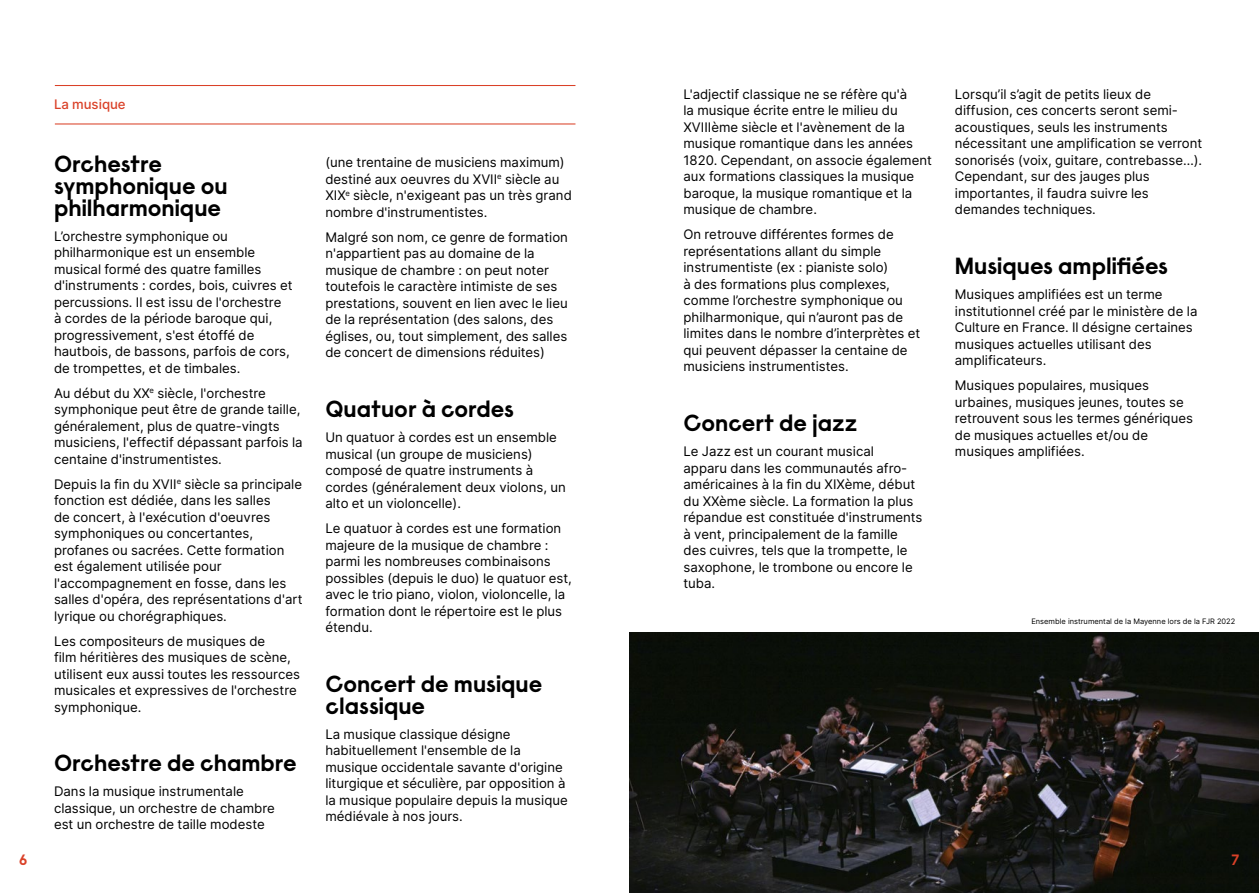
<style>
.page{position:relative;width:1259px;height:893px;background:#fff}
.page>*{position:absolute;margin:0;border:0;box-sizing:border-box;transform-origin:0 0}
.Labeur_Titres{font:700 23.4px/21.9px "Raisonne Pro";color:#000}
.t1{font:700 15px "Raisonne Pro";color:#da4128}
.Labeur{font:13.2px/16.5px "Inter";color:#000}
.Intro2{font:500 13.2px "Inter";color:#da4128}
.t2{font:7.5px "Inter";color:#000}
</style>
<div class="page">
<hr style="left:55px;top:85px;width:520px;height:1px;background:#da4128">
<hr style="left:55px;top:123px;width:520px;height:1px;background:#da4128">
<img style="left:629px;top:632px;width:630px;height:261px">
<p class="Intro2" style="left:54px;top:95px;width:73px">La musique</p>
<p class="Labeur_Titres" style="left:54px;top:152px;width:175px">Orchestre symphonique ou philharmonique</p>
<p class="Labeur" style="left:54px;top:228px;width:240px">L’orchestre symphonique ou philharmonique est un ensemble musical formé des quatre familles d'instruments : cordes, bois, cuivres et percussions. Il est issu de l'orchestre<br>à cordes de la période baroque qui, progressivement, s'est étoffé de hautbois, de bassons, parfois de cors, de trompettes, et de timbales.</p>
<p class="Labeur" style="left:54px;top:385px;width:250px">Au début du XX<sup>e</sup> siècle, l'orchestre symphonique peut être de grande taille, généralement, plus de quatre-vingts musiciens, l'effectif dépassant parfois la centaine d'instrumentistes.</p>
<p class="Labeur" style="left:54px;top:476px;width:250px">Depuis la fin du XVII<sup>e</sup> siècle sa principale fonction est dédiée, dans les salles<br>de concert, à l'exécution d'oeuvres symphoniques ou concertantes, profanes ou sacrées. Cette formation est également utilisée pour l'accompagnement en fosse, dans les salles d'opéra, des représentations d'art lyrique ou chorégraphiques.</p>
<p class="Labeur" style="left:54px;top:633px;width:247px">Les compositeurs de musiques de<br>film héritières des musiques de scène, utilisent eux aussi toutes les ressources musicales et expressives de l'orchestre symphonique.</p>
<p class="Labeur_Titres" style="left:54px;top:752px;width:244px">Orchestre de chambre</p>
<p class="Labeur" style="left:54px;top:784px;width:222px">Dans la musique instrumentale classique, un orchestre de chambre est un orchestre de taille modeste</p>
<p class="Labeur" style="left:325px;top:155px;width:248px">(une trentaine de musiciens maximum) destiné aux oeuvres du XVII<sup>e</sup> siècle au XIX<sup>e</sup> siècle, n'exigeant pas un très grand nombre d'instrumentistes.</p>
<p class="Labeur" style="left:325px;top:229px;width:244px">Malgré son nom, ce genre de formation n'appartient pas au domaine de la musique de chambre : on peut noter toutefois le caractère intimiste de ses prestations, souvent en lien avec le lieu de la représentation (des salons, des églises, ou, tout simplement, des salles de concert de dimensions réduites)</p>
<p class="Labeur_Titres" style="left:325px;top:397px;width:190px">Quatuor à cordes</p>
<p class="Labeur" style="left:325px;top:429px;width:242px">Un quatuor à cordes est un ensemble musical (un groupe de musiciens) composé de quatre instruments à cordes (généralement deux violons, un alto et un violoncelle).</p>
<p class="Labeur" style="left:325px;top:520px;width:248px">Le quatuor à cordes est une formation majeure de la musique de chambre : parmi les nombreuses combinaisons possibles (depuis le duo) le quatuor est, avec le trio piano, violon, violoncelle, la formation dont le répertoire est le plus étendu.</p>
<p class="Labeur_Titres" style="left:325px;top:672px;width:218px">Concert de musique classique</p>
<p class="Labeur" style="left:325px;top:726px;width:244px">La musique classique désigne habituellement l'ensemble de la musique occidentale savante d'origine liturgique et séculière, par opposition à la musique populaire depuis la musique médiévale à nos jours.</p>
<p class="Labeur" style="left:683px;top:86px;width:250px">L'adjectif classique ne se réfère qu'à<br>la musique écrite entre le milieu du XVIIIème siècle et l'avènement de la musique romantique dans les années 1820. Cependant, on associe également aux formations classiques la musique baroque, la musique romantique et la musique de chambre.</p>
<p class="Labeur" style="left:683px;top:227px;width:238px">On retrouve différentes formes de représentations allant du simple instrumentiste (ex : pianiste solo)<br>à des formations plus complexes, comme l’orchestre symphonique ou philharmonique, qui n’auront pas de limites dans le nombre d’interprètes et qui peuvent dépasser la centaine de musiciens instrumentistes.</p>
<p class="Labeur_Titres" style="left:683px;top:412px;width:175px">Concert de jazz</p>
<p class="Labeur" style="left:683px;top:443px;width:240px">Le Jazz est un courant musical<br>apparu dans les communautés afro&shy;américaines à la fin du XIXème, début du XXème siècle. La formation la plus répandue est constituée d'instruments à vent, principalement de la famille des cuivres, tels que la trompette, le saxophone, le trombone ou encore le tuba.</p>
<p class="Labeur" style="left:955px;top:86px;width:249px">Lorsqu’il s’agit de petits lieux de diffusion, ces concerts seront semi&shy;acoustiques, seuls les instruments nécessitant une amplification se verront sonorisés (voix, guitare, contrebasse…).<br>Cependant, sur des jauges plus importantes, il faudra suivre les demandes techniques.</p>
<p class="Labeur_Titres" style="left:955px;top:255px;width:215px">Musiques amplifiées</p>
<p class="Labeur" style="left:955px;top:287px;width:244px">Musiques amplifiées est un terme institutionnel créé par le ministère de la Culture en France. Il désigne certaines musiques actuelles utilisant des amplificateurs.</p>
<p class="Labeur" style="left:955px;top:378px;width:239px">Musiques populaires, musiques urbaines, musiques jeunes, toutes se retrouvent sous les termes génériques de musiques actuelles et/ou de musiques amplifiées.</p>
<p class="t2" style="left:1031px;top:616px;width:205px">Ensemble instrumental de la Mayenne lors de la FJR 2022</p>
<p class="t1" style="left:19px;top:849px;width:10px">6</p>
<p class="t1" style="left:1231px;top:849px;width:9px">7</p>
</div>
